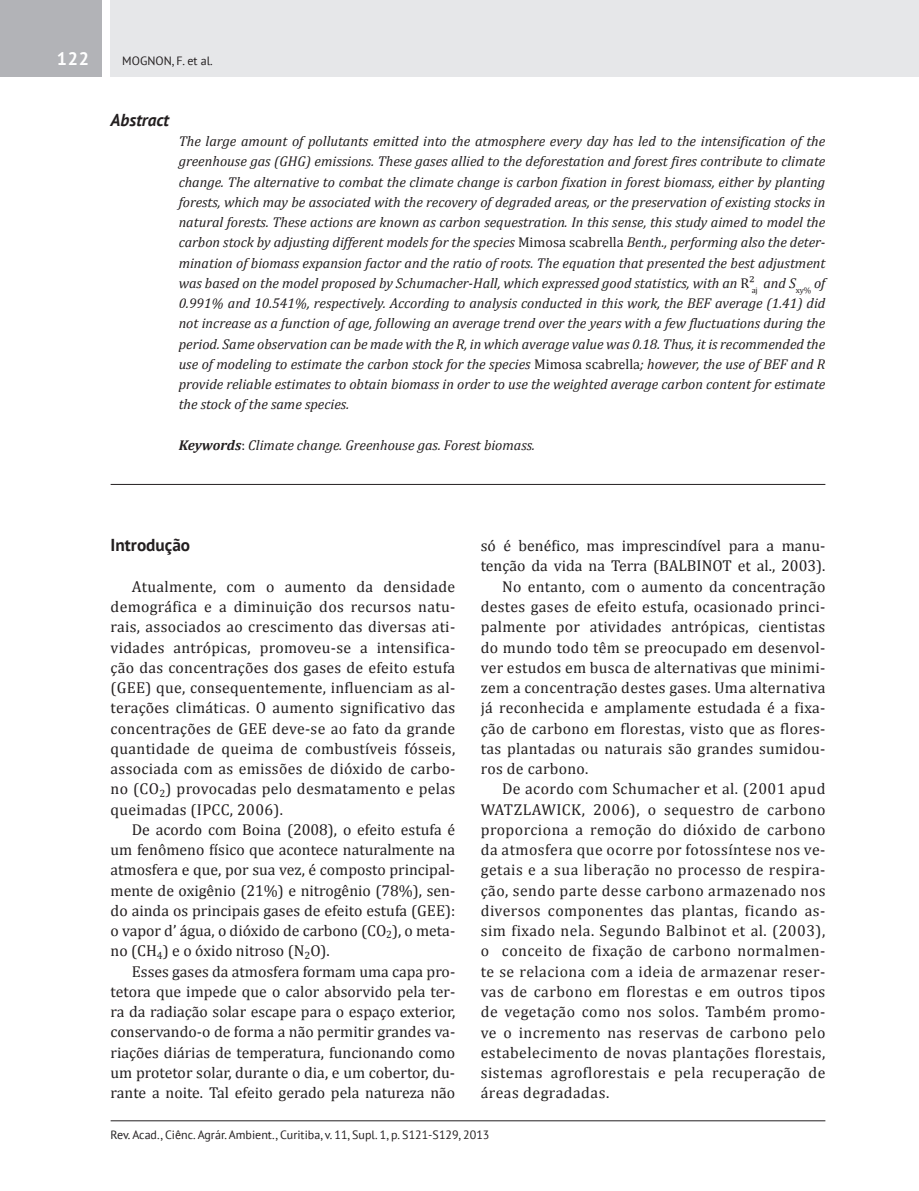
<style>
.page{position:relative;width:919px;height:1191px;background:#fff}
.page>*{position:absolute;margin:0;border:0;box-sizing:border-box;transform-origin:0 0}
.t1{font:700 18px "PT Sans";color:#fff}
.t2{font:700 17.25px "PT Sans";color:#231f20}
.t3{font:italic 700 17.25px "PT Sans";color:#231f20}
.t4{font:15.75px/20.2px "Cambria";letter-spacing:.02em;color:#231f20;text-align:justify}
.t5{font:15.75px "Cambria";color:#231f20}
.t6{font:italic 14.25px/20.2px "Cambria";color:#231f20;text-align:justify}
.t7{font:12px "PT Sans";color:#231f20}
.s1{font-style:normal}
.s2{font-weight:700}
</style>
<div class="page">
<hr style="left:111px;top:1120px;width:714px;height:1px;background:#231f20">
<div style="left:111px;top:0;width:807px;height:77px;background:#e6e7e9"></div>
<div style="left:0;top:0;width:102px;height:77px;background:#b2b3b7"></div>
<hr style="left:111px;top:484px;width:714px;height:1px;background:#231f20">
<p class="t1" style="left:57px;top:47px;width:34px">122</p>
<p class="t7" style="left:122px;top:53px;width:92px">MOGNON, F. et al.</p>
<p class="t3" style="left:111px;top:108px;width:60px">Abstract</p>
<p class="t6" style="left:179px;top:130px;width:648px">The large amount of pollutants emitted into the atmosphere every day has led to the intensification of the greenhouse gas (GHG) emissions. These gases allied to the deforestation and forest fires contribute to climate change. The alternative to combat the climate change is carbon fixation in forest biomass, either by planting forests, which may be associated with the recovery of degraded areas, or the preservation of existing stocks in natural forests. These actions are known as carbon sequestration. In this sense, this study aimed to model the carbon stock by adjusting different models for the species <span class="s1">Mimosa scabrella</span> Benth., performing also the deter&shy;mination of biomass expansion factor and the ratio of roots. The equation that presented the best adjustment was based on the model proposed by Schumacher-Hall, which expressed good statistics, with an <span class="s1">R²</span><sub>aj</sub> and S<sub>xy%</sub> of 0.991% and 10.541%, respectively. According to analysis conducted in this work, the BEF average (1.41) did not increase as a function of age, following an average trend over the years with a few fluctuations during the period. Same observation can be made with the R, in which average value was 0.18. Thus, it is recommended the use of modeling to estimate the carbon stock for the species <span class="s1">Mimosa scabrella</span>; however, the use of BEF and R provide reliable estimates to obtain biomass in order to use the weighted average carbon content for estimate the stock of the same species.</p>
<p class="t6" style="left:179px;top:434px;width:358px"><span class="s2">Keywords</span><span class="s1">:</span> Climate change. Greenhouse gas. Forest biomass.</p>
<p class="t2" style="left:111px;top:533px;width:81px">Introdução</p>
<p class="t4" style="left:111px;top:576px;width:346px;text-indent:21px">Atualmente, com o aumento da densidade demográfica e a diminuição dos recursos natu&shy;rais, associados ao crescimento das diversas ati&shy;vidades antrópicas, promoveu-se a intensifica&shy;ção das concentrações dos gases de efeito estufa (GEE) que, consequentemente, influenciam as al&shy;terações climáticas. O aumento significativo das concentrações de GEE deve-se ao fato da grande quantidade de queima de combustíveis fósseis, associada com as emissões de dióxido de carbo&shy;no (CO<sub>2</sub>) provocadas pelo desmatamento e pelas queimadas (IPCC, 2006).</p>
<p class="t4" style="left:111px;top:819px;width:346px;text-indent:21px">De acordo com Boina (2008), o efeito estufa é um fenômeno físico que acontece naturalmente na atmosfera e que, por sua vez, é composto principal&shy;mente de oxigênio (21%) e nitrogênio (78%), sen&shy;do ainda os principais gases de efeito estufa (GEE): o vapor d’ água, o dióxido de carbono (CO<sub>2</sub>), o meta&shy;no (CH<sub>4</sub>) e o óxido nitroso (N<sub>2</sub>O).</p>
<p class="t4" style="left:111px;top:961px;width:346px;text-indent:21px">Esses gases da atmosfera formam uma capa pro&shy;tetora que impede que o calor absorvido pela ter&shy;ra da radiação solar escape para o espaço exterior, conservando-o de forma a não permitir grandes va&shy;riações diárias de temperatura, funcionando como um protetor solar, durante o dia, e um cobertor, du&shy;rante a noite. Tal efeito gerado pela natureza não</p>
<p class="t5" style="left:480px;top:536px;width:346px">só é benéfico, mas imprescindível para a manu-</p>
<p class="t5" style="left:480px;top:557px;width:346px">tenção da vida na Terra (BALBINOT et al., 2003).</p>
<p class="t4" style="left:502px;top:576px;width:325px">No entanto, com o aumento da concentração</p>
<p class="t4" style="left:480px;top:596px;width:346px">destes gases de efeito estufa, ocasionado princi-</p>
<p class="t4" style="left:480px;top:616px;width:346px">palmente por atividades antrópicas, cientistas</p>
<p class="t4" style="left:480px;top:637px;width:346px">do mundo todo têm se preocupado em desenvol-</p>
<p class="t4" style="left:480px;top:657px;width:346px">ver estudos em busca de alternativas que minimi-</p>
<p class="t4" style="left:480px;top:677px;width:346px">zem a concentração destes gases. Uma alternativa</p>
<p class="t4" style="left:480px;top:697px;width:346px">já reconhecida e amplamente estudada é a fixa-</p>
<p class="t4" style="left:480px;top:718px;width:346px">ção de carbono em florestas, visto que as flores-</p>
<p class="t4" style="left:480px;top:738px;width:346px">tas plantadas ou naturais são grandes sumidou-</p>
<p class="t4" style="left:480px;top:758px;width:109px">ros de carbono.</p>
<p class="t4" style="left:502px;top:778px;width:325px">De acordo com Schumacher et al. (2001 apud</p>
<p class="t4" style="left:480px;top:799px;width:346px">WATZLAWICK, 2006), o sequestro de carbono</p>
<p class="t4" style="left:480px;top:819px;width:346px">proporciona a remoção do dióxido de carbono</p>
<p class="t4" style="left:480px;top:839px;width:346px">da atmosfera que ocorre por fotossíntese nos ve-</p>
<p class="t4" style="left:480px;top:860px;width:346px">getais e a sua liberação no processo de respira-</p>
<p class="t4" style="left:480px;top:880px;width:346px">ção, sendo parte desse carbono armazenado nos</p>
<p class="t4" style="left:480px;top:900px;width:346px">diversos componentes das plantas, ficando as-</p>
<p class="t4" style="left:480px;top:920px;width:346px">sim fixado nela. Segundo Balbinot et al. (2003),</p>
<p class="t4" style="left:480px;top:941px;width:346px">o conceito de fixação de carbono normalmen-</p>
<p class="t4" style="left:480px;top:961px;width:346px">te se relaciona com a ideia de armazenar reser-</p>
<p class="t4" style="left:480px;top:981px;width:346px">vas de carbono em florestas e em outros tipos</p>
<p class="t4" style="left:480px;top:1001px;width:346px">de vegetação como nos solos. Também promo-</p>
<p class="t4" style="left:480px;top:1022px;width:346px">ve o incremento nas reservas de carbono pelo</p>
<p class="t4" style="left:480px;top:1042px;width:346px">estabelecimento de novas plantações florestais,</p>
<p class="t4" style="left:480px;top:1062px;width:346px">sistemas agroflorestais e pela recuperação de</p>
<p class="t4" style="left:480px;top:1082px;width:130px">áreas degradadas.</p>
<p class="t7" style="left:111px;top:1126px;width:380px">Rev. Acad., Ciênc. Agrár. Ambient., Curitiba, v. 11, Supl. 1, p. S121-S129, 2013</p>
</div>
